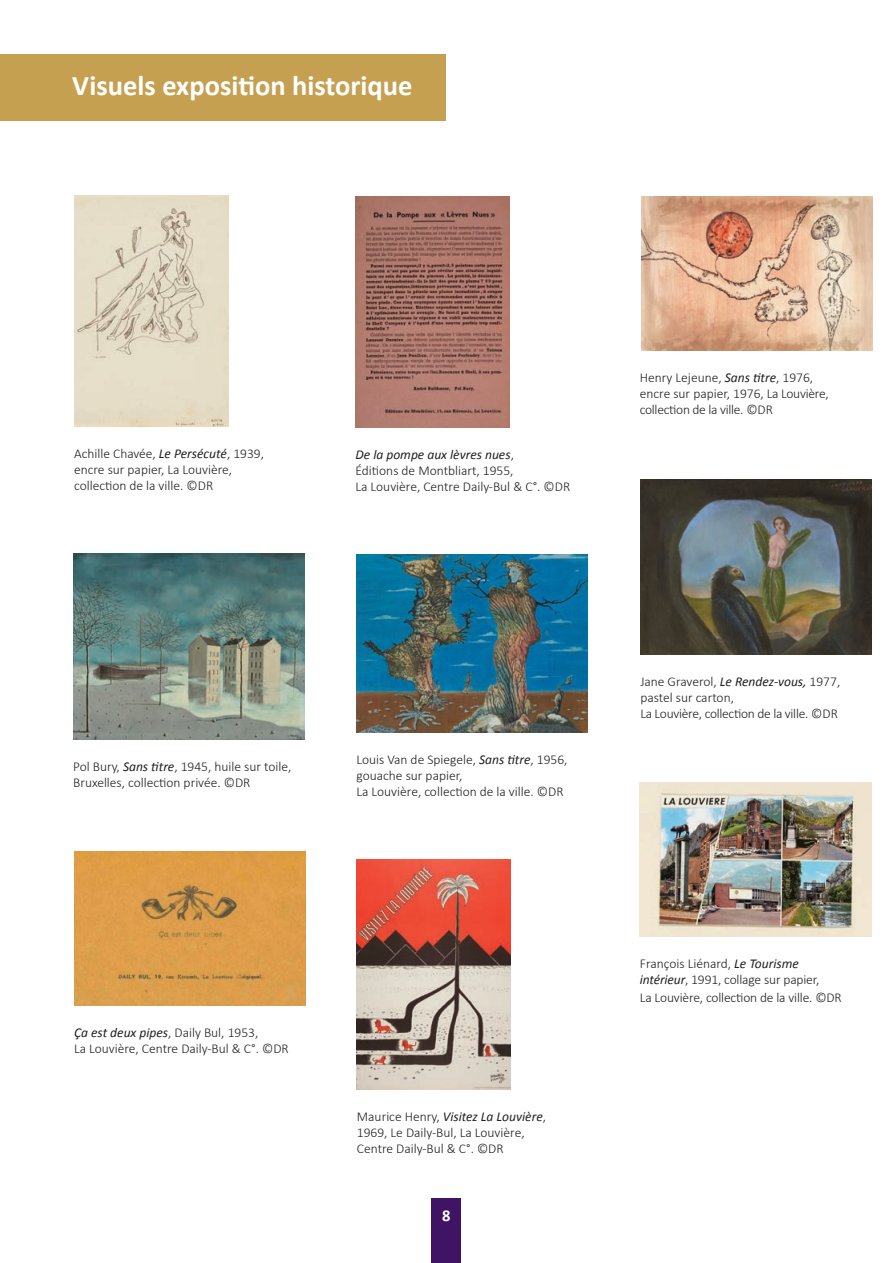
<style>
.page{position:relative;width:893px;height:1263px;background:#fff}
.page>*{position:absolute;margin:0;border:0;box-sizing:border-box;transform-origin:0 0}
.Titre{font:700 28.5px "Calibri";color:#fff}
.t1{font:700 16.5px "Calibri";color:#fff}
.Corps{font:300 13.5px/16.2px "Calibri";color:#231f20}
.Corps-2{font:300 13.5px "Calibri";letter-spacing:-.02em;color:#231f20}
.Corps-3{font:italic 13.5px "Calibri";color:#231f20}
.s1{font-weight:400;font-style:italic}
.s2{font-weight:300;font-style:normal}
</style>
<div class="page">
<div style="left:431px;top:1198px;width:30px;height:65px;background:#3f1464"></div>
<div style="left:0;top:54px;width:446px;height:66px;background:#c6a051"></div>
<img style="left:74px;top:852px;width:231px;height:154px">
<img style="left:357px;top:555px;width:231px;height:178px">
<img style="left:356px;top:196px;width:154px;height:232px">
<img style="left:356px;top:859px;width:155px;height:230px">
<img style="left:74px;top:195px;width:154px;height:231px">
<img style="left:641px;top:479px;width:231px;height:176px">
<img style="left:640px;top:783px;width:231px;height:154px">
<img style="left:642px;top:196px;width:230px;height:154px">
<img style="left:73px;top:554px;width:231px;height:185px">
<p class="Titre" style="left:72px;top:65px;width:342px">Visuels exposition historique</p>
<p class="Corps" style="left:74px;top:445px;width:191px">Achille Chavée, <span class="s1">Le Persécuté</span>, 1939,</p>
<p class="Corps" style="left:74px;top:461px;width:160px">encre sur papier, La Louvière,</p>
<p class="Corps" style="left:74px;top:477px;width:141px">collection de la ville. ©DR</p>
<p class="Corps-3" style="left:356px;top:445px;width:160px">De la pompe aux lèvres nues<span class="s2">,</span></p>
<p class="Corps" style="left:356px;top:462px;width:160px">Éditions de Montbliart, 1955,</p>
<p class="Corps" style="left:356px;top:479px;width:216px">La Louvière, Centre Daily-Bul &amp; C°. ©DR</p>
<p class="Corps" style="left:640px;top:369px;width:175px">Henry Lejeune, <span class="s1">Sans titre</span>, 1976,</p>
<p class="Corps" style="left:640px;top:385px;width:190px">encre sur papier, 1976, La Louvière,</p>
<p class="Corps-2" style="left:640px;top:402px;width:135px">collection de la ville. ©DR</p>
<p class="Corps" style="left:73px;top:758px;width:220px">Pol Bury, <span class="s1">Sans titre</span>, 1945, huile sur toile,</p>
<p class="Corps" style="left:73px;top:774px;width:179px">Bruxelles, collection privée. ©DR</p>
<p class="Corps" style="left:357px;top:751px;width:212px">Louis Van de Spiegele, <span class="s1">Sans titre</span>, 1956, gouache sur papier,</p>
<p class="Corps" style="left:357px;top:783px;width:208px">La Louvière, collection de la ville. ©DR</p>
<p class="Corps" style="left:74px;top:1024px;width:186px"><span class="s1">Ça est deux pipes</span>, Daily Bul, 1953,</p>
<p class="Corps" style="left:74px;top:1041px;width:216px">La Louvière, Centre Daily-Bul &amp; C°. ©DR</p>
<p class="Corps-3" style="left:357px;top:1107px;width:191px"><span class="s2">Maurice Henry,</span> Visitez La Louvière<span class="s2">,</span></p>
<p class="Corps" style="left:357px;top:1124px;width:169px">1969, Le Daily-Bul, La Louvière,</p>
<p class="Corps" style="left:357px;top:1140px;width:148px">Centre Daily-Bul &amp; C°. ©DR</p>
<p class="t1" style="left:442px;top:1204px;width:10px">8</p>
<p class="Corps" style="left:640px;top:673px;width:201px">Jane Graverol, <span class="s1">Le Rendez-vous,</span> 1977, pastel sur carton,</p>
<p class="Corps-2" style="left:640px;top:706px;width:199px">La Louvière, collection de la ville. ©DR</p>
<p class="Corps" style="left:640px;top:955px;width:160px">François Liénard, <span class="s1">Le Tourisme</span></p>
<p class="Corps" style="left:640px;top:971px;width:181px"><span class="s1">intérieur</span>, 1991, collage sur papier,</p>
<p class="Corps" style="left:640px;top:989px;width:203px">La Louvière, collection de la ville. ©DR</p>
</div>
